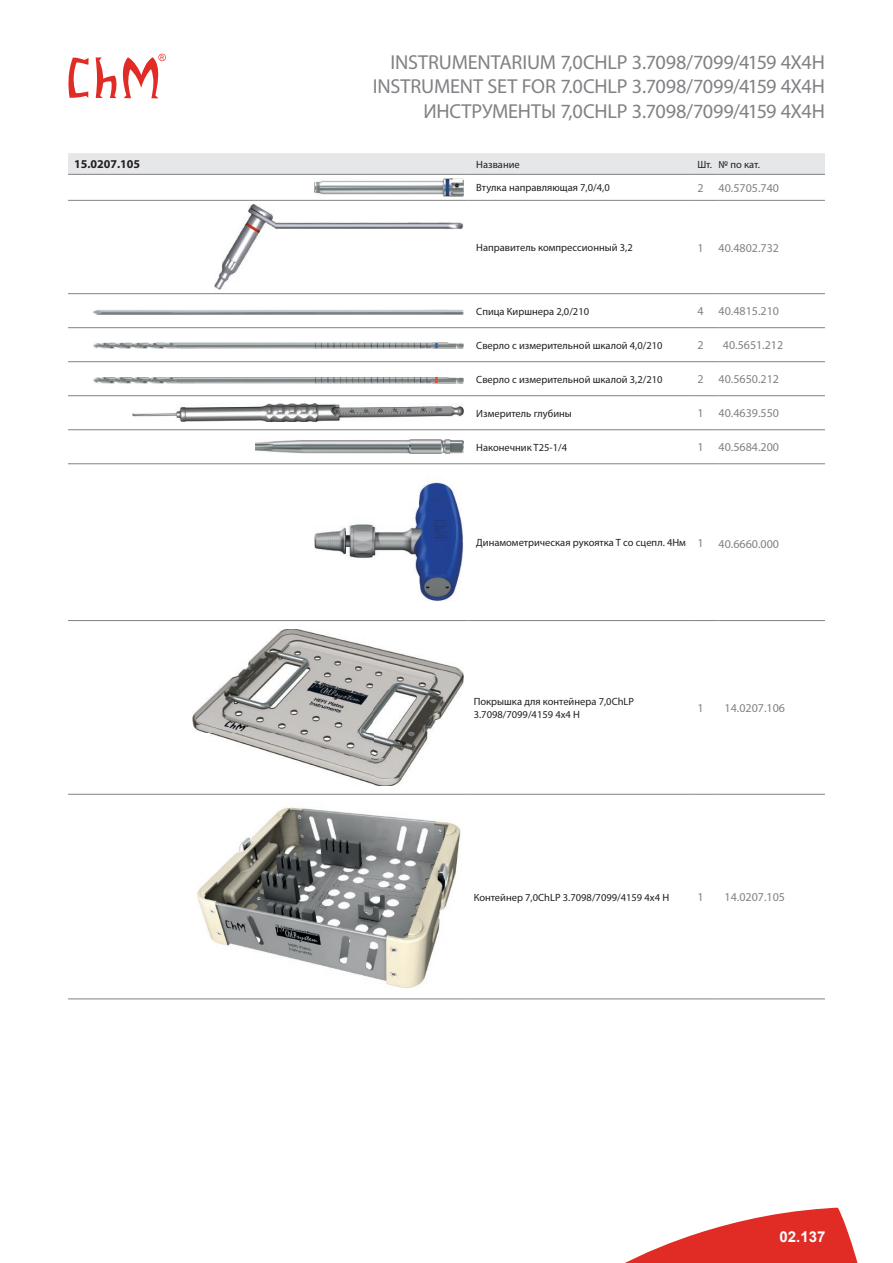
<style>
.page{position:relative;width:893px;height:1263px;background:#fff}
.page>*{position:absolute;margin:0;border:0;box-sizing:border-box;transform-origin:0 0}
.t1{font:20.25px/24.3px "Myriad Pro";letter-spacing:-.015em;color:#808285;text-align:right}
.t2{font:700 15px "Arial";color:#fff}
.t3{font:12px "Myriad Pro";color:#808285}
.t4{font:700 12px "Myriad Pro";color:#231f20}
.t5{font:10.5px/12.6px "Myriad Pro";color:#231f20}
.s1{font-size:12px;color:#808285}
</style>
<div class="page">
<div style="left:68px;top:153px;width:757px;height:21px;background:#e6e7e9"></div>
<hr style="left:468px;top:794px;width:221px;height:1px;background:#808285">
<hr style="left:719px;top:794px;width:106px;height:1px;background:#808285">
<hr style="left:689px;top:794px;width:30px;height:1px;background:#808285">
<hr style="left:68px;top:794px;width:400px;height:1px;background:#808285">
<hr style="left:68px;top:998px;width:400px;height:1px;background:#808285">
<hr style="left:468px;top:998px;width:221px;height:1px;background:#808285">
<hr style="left:689px;top:998px;width:30px;height:1px;background:#808285">
<hr style="left:719px;top:998px;width:106px;height:1px;background:#808285">
<hr style="left:68px;top:174px;width:400px;height:1px;background:#808285">
<hr style="left:468px;top:174px;width:221px;height:1px;background:#808285">
<hr style="left:689px;top:174px;width:30px;height:1px;background:#808285">
<hr style="left:719px;top:174px;width:106px;height:1px;background:#808285">
<hr style="left:68px;top:200px;width:400px;height:1px;background:#808285">
<hr style="left:468px;top:200px;width:221px;height:1px;background:#808285">
<hr style="left:689px;top:200px;width:30px;height:1px;background:#808285">
<hr style="left:719px;top:200px;width:106px;height:1px;background:#808285">
<hr style="left:68px;top:293px;width:400px;height:1px;background:#808285">
<hr style="left:468px;top:293px;width:221px;height:1px;background:#808285">
<hr style="left:689px;top:293px;width:30px;height:1px;background:#808285">
<hr style="left:719px;top:293px;width:106px;height:1px;background:#808285">
<hr style="left:68px;top:327px;width:400px;height:1px;background:#808285">
<hr style="left:468px;top:327px;width:221px;height:1px;background:#808285">
<hr style="left:689px;top:327px;width:30px;height:1px;background:#808285">
<hr style="left:719px;top:327px;width:106px;height:1px;background:#808285">
<hr style="left:68px;top:361px;width:400px;height:1px;background:#808285">
<hr style="left:468px;top:361px;width:221px;height:1px;background:#808285">
<hr style="left:689px;top:361px;width:30px;height:1px;background:#808285">
<hr style="left:719px;top:361px;width:106px;height:1px;background:#808285">
<hr style="left:68px;top:395px;width:400px;height:1px;background:#808285">
<hr style="left:468px;top:395px;width:221px;height:1px;background:#808285">
<hr style="left:689px;top:395px;width:30px;height:1px;background:#808285">
<hr style="left:719px;top:395px;width:106px;height:1px;background:#808285">
<hr style="left:68px;top:429px;width:400px;height:1px;background:#808285">
<hr style="left:468px;top:429px;width:221px;height:1px;background:#808285">
<hr style="left:689px;top:429px;width:30px;height:1px;background:#808285">
<hr style="left:719px;top:429px;width:106px;height:1px;background:#808285">
<hr style="left:68px;top:463px;width:400px;height:1px;background:#808285">
<hr style="left:468px;top:463px;width:221px;height:1px;background:#808285">
<hr style="left:689px;top:463px;width:30px;height:1px;background:#808285">
<hr style="left:719px;top:463px;width:106px;height:1px;background:#808285">
<hr style="left:68px;top:620px;width:400px;height:1px;background:#808285">
<hr style="left:468px;top:620px;width:221px;height:1px;background:#808285">
<hr style="left:689px;top:620px;width:30px;height:1px;background:#808285">
<hr style="left:719px;top:620px;width:106px;height:1px;background:#808285">
<img style="left:314px;top:179px;width:149px;height:17px">
<img style="left:215px;top:205px;width:248px;height:84px">
<img style="left:93px;top:310px;width:370px;height:4px">
<img style="left:94px;top:342px;width:369px;height:6px">
<img style="left:94px;top:377px;width:369px;height:6px">
<img style="left:133px;top:404px;width:330px;height:18px">
<img style="left:255px;top:440px;width:208px;height:14px">
<img style="left:315px;top:482px;width:148px;height:120px">
<img style="left:193px;top:629px;width:270px;height:157px">
<img style="left:197px;top:807px;width:264px;height:181px">
<svg style="left:625px;top:1207px;width:233px;height:56px"></svg>
<svg style="left:68px;top:54px;width:98px;height:44px"></svg>
<h1 class="t1" style="left:373px;top:50px;width:454px">INSTRUMENTARIUM 7,0CHLP 3.7098/7099/4159 4X4H<br>INSTRUMENT SET FOR 7.0CHLP 3.7098/7099/4159 4X4H<br>ИНСТРУМЕНТЫ 7,0CHLP 3.7098/7099/4159 4X4H</h1>
<p class="t4" style="left:74px;top:156px;width:68px">15.0207.105</p>
<p class="t5" style="left:476px;top:158px;width:45px">Название</p>
<p class="t5" style="left:697px;top:158px;width:64px">Шт. № по кат.</p>
<p class="t5" style="left:476px;top:181px;width:135px">Втулка направляющая 7,0/4,0</p>
<p class="t3" style="left:697px;top:180px;width:8px">2</p>
<p class="t3" style="left:719px;top:180px;width:62px">40.5705.740</p>
<p class="t5" style="left:476px;top:241px;width:158px">Направитель компрессионный 3,2</p>
<p class="t3" style="left:697px;top:240px;width:8px">1</p>
<p class="t3" style="left:719px;top:240px;width:62px">40.4802.732</p>
<p class="t5" style="left:476px;top:305px;width:114px">Спица Киршнера 2,0/210</p>
<p class="t3" style="left:697px;top:304px;width:8px">4</p>
<p class="t3" style="left:719px;top:304px;width:62px">40.4815.210</p>
<p class="t5" style="left:476px;top:339px;width:188px">Сверло с измерительной шкалой 4,0/210</p>
<p class="t3" style="left:697px;top:338px;width:8px">2</p>
<p class="t3" style="left:723px;top:338px;width:62px">40.5651.212</p>
<p class="t5" style="left:476px;top:373px;width:188px">Сверло c измерительной шкалой 3,2/210</p>
<p class="t3" style="left:697px;top:372px;width:8px">2</p>
<p class="t3" style="left:719px;top:372px;width:62px">40.5650.212</p>
<p class="t5" style="left:476px;top:407px;width:97px">Измеритель глубины</p>
<p class="t3" style="left:697px;top:406px;width:8px">1</p>
<p class="t3" style="left:719px;top:406px;width:62px">40.4639.550</p>
<p class="t5" style="left:476px;top:441px;width:92px">Наконечник T25-1/4</p>
<p class="t3" style="left:697px;top:440px;width:8px">1</p>
<p class="t3" style="left:719px;top:440px;width:62px">40.5684.200</p>
<p class="t5" style="left:476px;top:536px;width:229px">Динамометрическая рукоятка T со сцепл. 4Нм <span class="s1">1</span></p>
<p class="t3" style="left:719px;top:537px;width:62px">40.6660.000</p>
<p class="t5" style="left:474px;top:695px;width:162px">Покрышка для контейнера 7,0ChLP<br>3.7098/7099/4159 4x4 H</p>
<p class="t3" style="left:697px;top:700px;width:8px">1</p>
<p class="t3" style="left:725px;top:700px;width:62px">14.0207.106</p>
<p class="t5" style="left:474px;top:890px;width:197px">Контейнер 7,0ChLP 3.7098/7099/4159 4x4 H</p>
<p class="t3" style="left:697px;top:890px;width:8px">1</p>
<p class="t3" style="left:725px;top:890px;width:62px">14.0207.105</p>
<h2 class="t2" style="left:779px;top:1227px;width:47px">02.137</h2>
</div>
